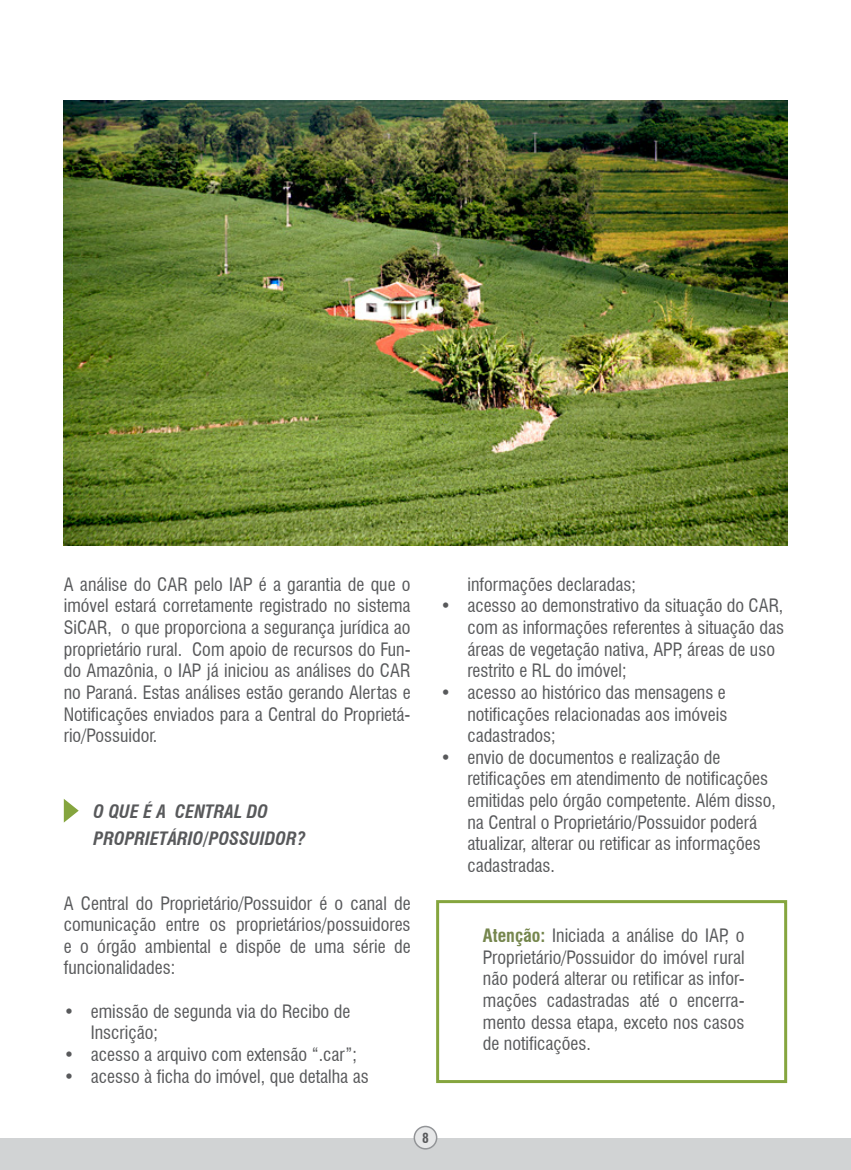
<style>
.page{position:relative;width:851px;height:1170px;background:#fff}
.page>*{position:absolute;margin:0;border:0;box-sizing:border-box;transform-origin:0 0}
.t1{font:condensed 18px/21.6px "Swiss 721 BT";color:#58595b;text-align:justify}
.t2{font:italic 700 condensed 18px/27px "Swiss 721 BT";color:#58595b}
.t3{font:700 condensed 13.5px "Swiss 721 BT";color:#58595b}
.s1{font-weight:700;color:#75864d}
</style>
<div class="page">
<div style="left:0;top:1138px;width:850px;height:31px;background:#d1d3d4"></div>
<div style="left:414px;top:1126px;width:22px;height:22px;background:#e6e7e8;border-radius:50%"></div>
<div style="left:413px;top:1125px;width:24px;height:24px;border:2px solid #939598;border-radius:50%"></div>
<div style="left:436px;top:900px;width:351px;height:182px;border:3px solid #85a53e"></div>
<svg style="left:64px;top:799px;width:15px;height:23px"></svg>
<img style="left:64px;top:101px;width:723px;height:444px">
<p class="t1" style="left:64px;top:573px;width:348px">A análise do CAR pelo IAP é a garantia de que o imóvel estará corretamente registrado no sistema SiCAR, o que proporciona a segurança jurídica ao proprietário rural. Com apoio de recursos do Fun&shy;do Amazônia, o IAP já iniciou as análises do CAR no Paraná. Estas análises estão gerando Alertas e Notificações enviados para a Central do Proprietá&shy;rio/Possuidor.</p>
<p class="t2" style="left:94px;top:797px;width:213px">O QUE É A CENTRAL DO<br>PROPRIETÁRIO/POSSUIDOR?</p>
<p class="t1" style="left:64px;top:892px;width:348px">A Central do Proprietário/Possuidor é o canal de comunicação entre os proprietários/possuidores e o órgão ambiental e dispõe de uma série de funcionalidades:</p>
<p class="t1" style="left:91px;top:1000px;width:261px;text-indent:-27px">• emissão de segunda via do Recibo de<br>Inscrição;</p>
<p class="t1" style="left:64px;top:1043px;width:294px">• acesso a arquivo com extensão “.car”;</p>
<p class="t1" style="left:64px;top:1065px;width:306px">• acesso à ficha do imóvel, que detalha as</p>
<p class="t1" style="left:467px;top:573px;width:170px">informações declaradas;</p>
<p class="t1" style="left:467px;top:595px;width:318px;text-align:left;text-indent:-27px">• acesso ao demonstrativo da situação do CAR, com as informações referentes à situação das áreas de vegetação nativa, APP, áreas de uso restrito e RL do imóvel;</p>
<p class="t1" style="left:467px;top:681px;width:261px;text-indent:-27px">• acesso ao histórico das mensagens e notificações relacionadas aos imóveis cadastrados;</p>
<p class="t1" style="left:467px;top:746px;width:310px;text-align:left;text-indent:-27px">• envio de documentos e realização de retificações em atendimento de notificações emitidas pelo órgão competente. Além disso, na Central o Proprietário/Possuidor poderá atualizar, alterar ou retificar as informações cadastradas.</p>
<p class="t1" style="left:483px;top:924px;width:263px"><span class="s1">Atenção:</span> Iniciada a análise do IAP, o Proprietário/Possuidor do imóvel rural não poderá alterar ou retificar as infor&shy;mações cadastradas até o encerra&shy;mento dessa etapa, exceto nos casos de notificações.</p>
<p class="t3" style="left:422px;top:1129px;width:8px">8</p>
</div>
